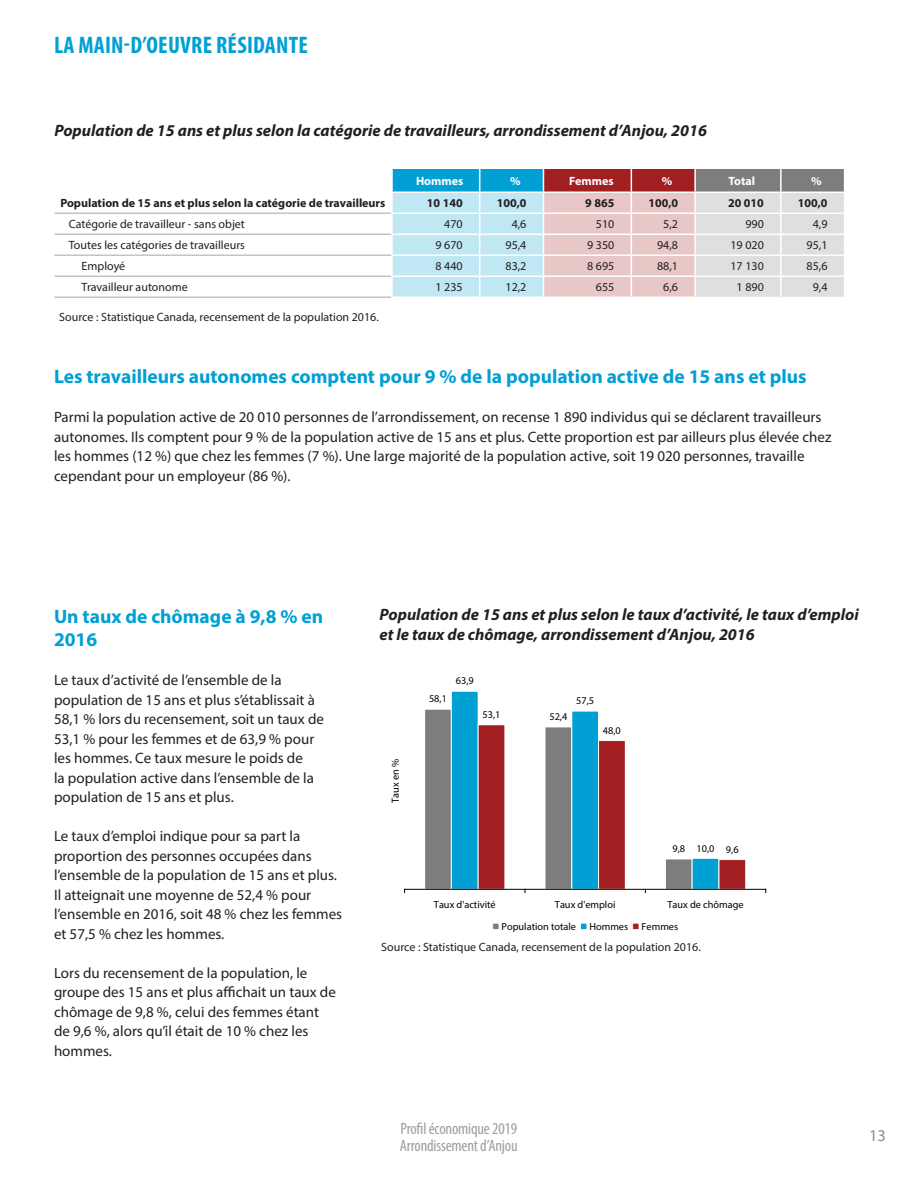
<style>
.page{position:relative;width:918px;height:1188px;background:#fff}
.page>*{position:absolute;margin:0;border:0;box-sizing:border-box;transform-origin:0 0}
.t1{font:700 condensed 24px "Myriad Pro";letter-spacing:.01em;color:#00a0d4}
.t2{font:700 19.5px/23.4px "Myriad Pro";color:#00a0d4}
.t3{font:italic 700 16.5px/19.8px "Myriad Pro";color:#231f20}
.t4{font:condensed 16.5px/16.5px "Myriad Pro";letter-spacing:-.01em;color:#9e9e9e}
.t5{font:16.5px "Myriad Pro";color:#7c929e}
.t6{font:15px/19.5px "Myriad Pro";color:#231f20}
.t7{font:12px "Myriad Pro";color:#231f20}
.t8{font:700 12px "Myriad Pro";color:#231f20}
.t9{font:700 12px "Myriad Pro";color:#fff}
.t10{font:10.35px "Myriad Pro";color:#000}
</style>
<div class="page">
<svg style="left:392px;top:169px;width:453px;height:128px;background:#c5c9cf"></svg>
<hr style="left:54px;top:213px;width:337px;height:1px;background:#c2c3c6">
<hr style="left:54px;top:234px;width:337px;height:1px;background:#c2c3c6">
<hr style="left:54px;top:276px;width:337px;height:1px;background:#c2c3c6">
<hr style="left:391px;top:214px;width:2px;height:20px;background:#fff">
<hr style="left:391px;top:235px;width:2px;height:20px;background:#fff">
<hr style="left:391px;top:277px;width:2px;height:20px;background:#fff">
<hr style="left:54px;top:255px;width:337px;height:1px;background:#c2c3c6">
<hr style="left:54px;top:297px;width:337px;height:1px;background:#c2c3c6">
<hr style="left:391px;top:256px;width:2px;height:20px;background:#fff">
<div style="left:425px;top:709px;width:26px;height:180px;background:#7d7d7d"></div>
<div style="left:424px;top:709px;width:28px;height:180px;border:1px solid #fff"></div>
<div style="left:545px;top:727px;width:27px;height:162px;background:#7d7d7d"></div>
<div style="left:545px;top:727px;width:27px;height:162px;border:1px solid #fff"></div>
<div style="left:665px;top:859px;width:27px;height:30px;background:#7d7d7d"></div>
<div style="left:665px;top:859px;width:27px;height:30px;border:1px solid #fff"></div>
<div style="left:451px;top:691px;width:27px;height:198px;background:#00a0d4"></div>
<div style="left:451px;top:691px;width:27px;height:198px;border:1px solid #fff"></div>
<div style="left:572px;top:711px;width:27px;height:178px;background:#00a0d4"></div>
<div style="left:692px;top:858px;width:27px;height:31px;background:#00a0d4"></div>
<div style="left:692px;top:858px;width:27px;height:31px;border:1px solid #fff"></div>
<div style="left:478px;top:725px;width:27px;height:164px;background:#a21e21"></div>
<div style="left:599px;top:741px;width:26px;height:148px;background:#a21e21"></div>
<div style="left:598px;top:740px;width:28px;height:149px;border:1px solid #fff"></div>
<div style="left:719px;top:860px;width:27px;height:29px;background:#a21e21"></div>
<div style="left:719px;top:859px;width:27px;height:30px;border:1px solid #fff"></div>
<hr style="left:405px;top:889px;width:361px;height:1px;background:#000">
<div style="left:493px;top:923px;width:6px;height:7px;background:#7d7d7d"></div>
<div style="left:492px;top:923px;width:7px;height:7px;border:1px solid #fff"></div>
<div style="left:581px;top:923px;width:6px;height:7px;background:#00a0d4"></div>
<div style="left:580px;top:923px;width:7px;height:7px;border:1px solid #fff"></div>
<div style="left:633px;top:923px;width:6px;height:7px;background:#a21e21"></div>
<div style="left:632px;top:923px;width:7px;height:7px;border:1px solid #fff"></div>
<p class="t1" style="left:54px;top:30px;width:255px">LA MAIN-D’OEUVRE RÉSIDANTE</p>
<p class="t3" style="left:54px;top:120px;width:654px">Population de 15 ans et plus selon la catégorie de travailleurs, arrondissement d’Anjou, 2016</p>
<p class="t9" style="left:416px;top:173px;width:49px">Hommes</p>
<p class="t9" style="left:510px;top:173px;width:12px">%</p>
<p class="t9" style="left:569px;top:173px;width:46px">Femmes</p>
<p class="t9" style="left:662px;top:173px;width:12px">%</p>
<p class="t9" style="left:729px;top:173px;width:28px">Total</p>
<p class="t9" style="left:811px;top:173px;width:12px">%</p>
<p class="t8" style="left:60px;top:195px;width:327px">Population de 15 ans et plus selon la catégorie de travailleurs</p>
<p class="t8" style="left:427px;top:195px;width:37px">10 140</p>
<p class="t8" style="left:497px;top:195px;width:31px">100,0</p>
<p class="t8" style="left:585px;top:195px;width:31px">9 865</p>
<p class="t8" style="left:648px;top:195px;width:31px">100,0</p>
<p class="t8" style="left:728px;top:195px;width:37px">20 010</p>
<p class="t8" style="left:798px;top:195px;width:31px">100,0</p>
<p class="t7" style="left:69px;top:217px;width:178px">Catégorie de travailleur - sans objet</p>
<p class="t7" style="left:444px;top:217px;width:20px">470</p>
<p class="t7" style="left:512px;top:217px;width:16px">4,6</p>
<p class="t7" style="left:596px;top:217px;width:20px">510</p>
<p class="t7" style="left:663px;top:217px;width:16px">5,2</p>
<p class="t7" style="left:745px;top:217px;width:20px">990</p>
<p class="t7" style="left:813px;top:217px;width:16px">4,9</p>
<p class="t7" style="left:69px;top:238px;width:178px">Toutes les catégories de travailleurs</p>
<p class="t7" style="left:436px;top:238px;width:29px">9 670</p>
<p class="t7" style="left:506px;top:238px;width:22px">95,4</p>
<p class="t7" style="left:587px;top:238px;width:29px">9 350</p>
<p class="t7" style="left:657px;top:238px;width:22px">94,8</p>
<p class="t7" style="left:731px;top:238px;width:35px">19 020</p>
<p class="t7" style="left:807px;top:238px;width:22px">95,1</p>
<p class="t7" style="left:82px;top:259px;width:45px">Employé</p>
<p class="t7" style="left:436px;top:259px;width:29px">8 440</p>
<p class="t7" style="left:506px;top:259px;width:22px">83,2</p>
<p class="t7" style="left:587px;top:259px;width:29px">8 695</p>
<p class="t7" style="left:657px;top:259px;width:22px">88,1</p>
<p class="t7" style="left:731px;top:259px;width:35px">17 130</p>
<p class="t7" style="left:807px;top:259px;width:22px">85,6</p>
<p class="t7" style="left:82px;top:280px;width:108px">Travailleur autonome</p>
<p class="t7" style="left:436px;top:280px;width:29px">1 235</p>
<p class="t7" style="left:506px;top:280px;width:22px">12,2</p>
<p class="t7" style="left:596px;top:280px;width:20px">655</p>
<p class="t7" style="left:663px;top:280px;width:16px">6,6</p>
<p class="t7" style="left:737px;top:280px;width:29px">1 890</p>
<p class="t7" style="left:813px;top:280px;width:16px">9,4</p>
<p class="t7" style="left:59px;top:310px;width:321px">Source : Statistique Canada, recensement de la population 2016.</p>
<p class="t2" style="left:54px;top:364px;width:754px">Les travailleurs autonomes comptent pour 9 % de la population active de 15 ans et plus</p>
<p class="t6" style="left:54px;top:407px;width:779px">Parmi la population active de 20 010 personnes de l’arrondissement, on recense 1 890 individus qui se déclarent travailleurs autonomes. Ils comptent pour 9 % de la population active de 15 ans et plus. Cette proportion est par ailleurs plus élevée chez les hommes (12 %) que chez les femmes (7 %). Une large majorité de la population active, soit 19 020 personnes, travaille cependant pour un employeur (86 %).</p>
<p class="t2" style="left:54px;top:604px;width:271px">Un taux de chômage à 9,8 % en<br>2016</p>
<p class="t6" style="left:54px;top:670px;width:271px">Le taux d’activité de l’ensemble de la population de 15 ans et plus s’établissait à 58,1 % lors du recensement, soit un taux de 53,1 % pour les femmes et de 63,9 % pour les hommes. Ce taux mesure le poids de<br>la population active dans l’ensemble de la population de 15 ans et plus.</p>
<p class="t6" style="left:54px;top:826px;width:290px">Le taux d’emploi indique pour sa part la proportion des personnes occupées dans l’ensemble de la population de 15 ans et plus.<br>Il atteignait une moyenne de 52,4 % pour l’ensemble en 2016, soit 48 % chez les femmes et 57,5 % chez les hommes.</p>
<p class="t6" style="left:54px;top:963px;width:283px">Lors du recensement de la population, le groupe des 15 ans et plus affichait un taux de chômage de 9,8 %, celui des femmes étant de 9,6 %, alors qu’il était de 10 % chez les hommes.</p>
<p class="t3" style="left:380px;top:604px;width:481px">Population de 15 ans et plus selon le taux d’activité, le taux d’emploi et le taux de chômage, arrondissement d’Anjou, 2016</p>
<p class="t10" style="left:389px;top:803px;width:45px;rotate:-90deg">Taux en %</p>
<p class="t10" style="left:429px;top:693px;width:20px">58,1</p>
<p class="t10" style="left:456px;top:675px;width:20px">63,9</p>
<p class="t10" style="left:483px;top:708px;width:20px">53,1</p>
<p class="t10" style="left:549px;top:710px;width:20px">52,4</p>
<p class="t10" style="left:576px;top:694px;width:20px">57,5</p>
<p class="t10" style="left:603px;top:724px;width:20px">48,0</p>
<p class="t10" style="left:672px;top:842px;width:14px">9,8</p>
<p class="t10" style="left:697px;top:842px;width:20px">10,0</p>
<p class="t10" style="left:726px;top:843px;width:14px">9,6</p>
<p class="t10" style="left:434px;top:898px;width:63px">Taux d'activité</p>
<p class="t10" style="left:555px;top:898px;width:62px">Taux d'emploi</p>
<p class="t10" style="left:667px;top:898px;width:78px">Taux de chômage</p>
<p class="t10" style="left:502px;top:920px;width:76px">Population totale</p>
<p class="t10" style="left:589px;top:920px;width:40px">Hommes</p>
<p class="t10" style="left:642px;top:920px;width:38px">Femmes</p>
<p class="t7" style="left:381px;top:939px;width:321px">Source : Statistique Canada, recensement de la population 2016.</p>
<p class="t4" style="left:400px;top:1120px;width:119px">Profil économique 2019<br>Arrondissement d’Anjou</p>
<p class="t5" style="left:869px;top:1125px;width:18px">13</p>
</div>
